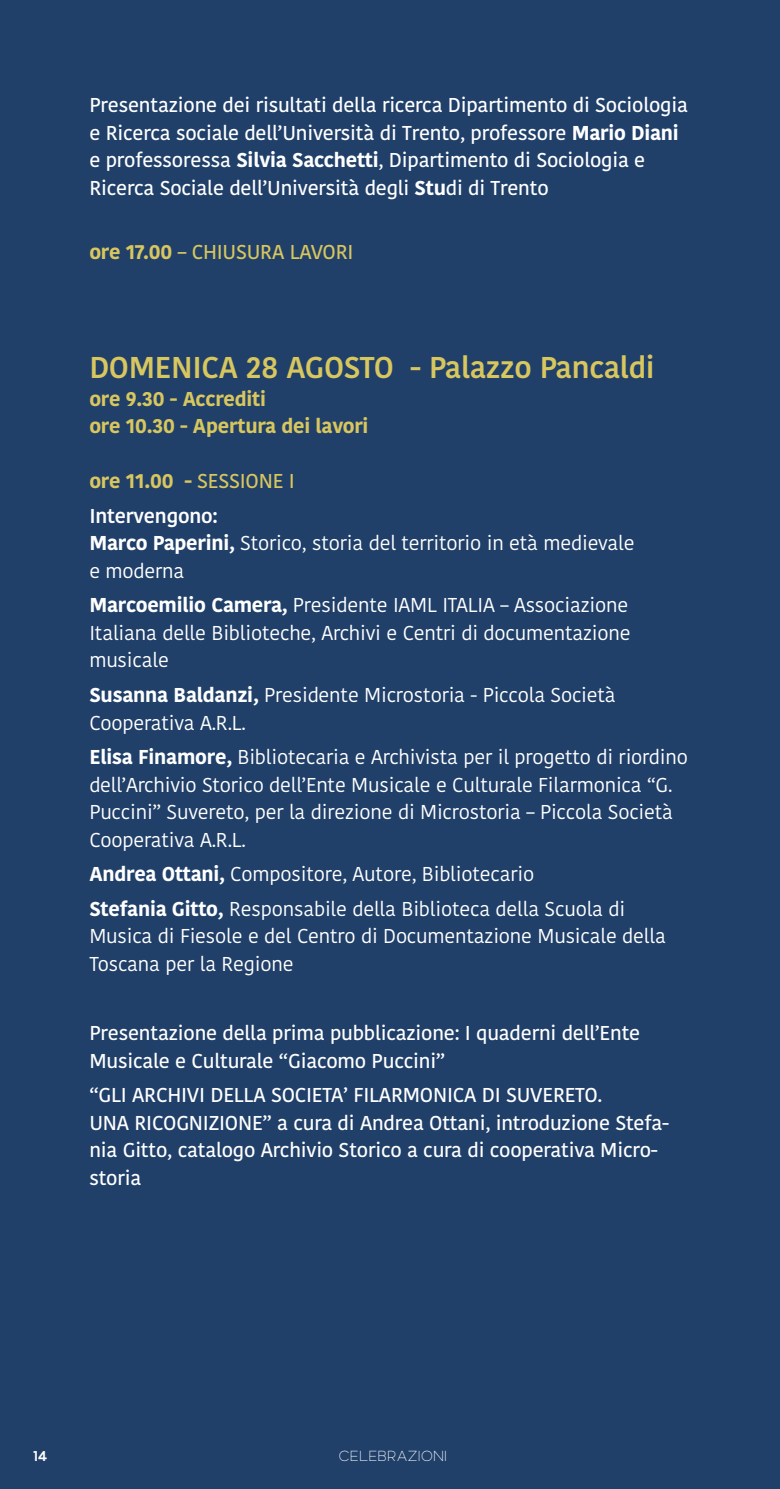
<style>
.page{position:relative;width:780px;height:1489px;background:#fff}
.page>*{position:absolute;margin:0;border:0;box-sizing:border-box;transform-origin:0 0}
.bio{font:600 30px "Kohinoor Bangla";letter-spacing:-.01em;color:#d8c65e}
.bio-2{font:20px/27.5px "Kohinoor Bangla";letter-spacing:-.01em;color:#fff}
.bio-3{font:500 20px/27.5px "Kohinoor Bangla";letter-spacing:-.01em;color:#fff}
.bio-4{font:700 20px "Kohinoor Bangla";letter-spacing:-.01em;color:#d8c65e}
.bio-5{font:500 20px "Kohinoor Bangla";letter-spacing:-.01em;color:#d8c65e}
.bio-6{font:600 20px "Kohinoor Bangla";letter-spacing:-.01em;color:#fff}
.t1{font:300 15px "Polly";color:#fff}
.t2{font:700 15px "Polly";color:#fff}
.s1{font-weight:700}
.s2{font-weight:500}
</style>
<div class="page">
<div style="left:0;top:0;width:780px;height:1488px;background:#20406a"></div>
<p class="bio-3" style="left:89px;top:91px;width:600px">Presentazione dei risultati della ricerca Dipartimento di Sociologia e Ricerca sociale dell’Università di Trento, professore <span class="s1">Mario Diani </span>e professoressa <span class="s1">Silvia Sacchetti</span>, Dipartimento di Sociologia e Ricerca Sociale dell’Università degli <span class="s1">Stu</span>di di Trento</p>
<p class="bio-5" style="left:89px;top:236px;width:265px"><span class="s1">ore 17.00</span> – CHIUSURA LAVORI</p>
<p class="bio" style="left:89px;top:342px;width:567px">DOMENICA 28 AGOSTO - Palazzo Pancaldi</p>
<p class="bio-4" style="left:89px;top:381px;width:178px">ore 9.30 - Accrediti</p>
<p class="bio-4" style="left:89px;top:408px;width:280px">ore 10.30 - Apertura dei lavori</p>
<p class="bio-4" style="left:89px;top:463px;width:207px">ore 11.00 - <span class="s2">SESSIONE I</span></p>
<p class="bio-6" style="left:89px;top:499px;width:130px">Intervengono:</p>
<p class="bio-2" style="left:89px;top:529px;width:546px"><span class="s1">Marco Paperini,</span> Storico, storia del territorio in età medievale e moderna</p>
<p class="bio-2" style="left:89px;top:591px;width:542px;text-align:justify"><span class="s1">Marcoemilio Camera,</span> Presidente IAML ITALIA – Associazione Italiana delle Biblioteche, Archivi e Centri di documentazione musicale</p>
<p class="bio-2" style="left:89px;top:680px;width:528px"><span class="s1">Susanna Baldanzi,</span> Presidente Microstoria - Piccola Società<br>Cooperativa A.R.L.</p>
<p class="bio-2" style="left:89px;top:743px;width:600px"><span class="s1">Elisa Finamore,</span> Bibliotecaria e Archivista per il progetto di riordino dell’Archivio Storico dell’Ente Musicale e Culturale Filarmonica “G.<br>Puccini” Suvereto, per la direzione di Microstoria – Piccola Società Cooperativa A.R.L.</p>
<p class="bio-2" style="left:89px;top:860px;width:446px"><span class="s1">Andrea Ottani,</span> Compositore, Autore, Bibliotecario</p>
<p class="bio-2" style="left:89px;top:894px;width:578px"><span class="s1">Stefania Gitto,</span> Responsabile della Biblioteca della Scuola di<br>Musica di Fiesole e del Centro di Documentazione Musicale della<br>Toscana per la Regione</p>
<p class="bio-3" style="left:89px;top:1018px;width:552px">Presentazione della prima pubblicazione: I quaderni dell’Ente<br>Musicale e Culturale “Giacomo Puccini”</p>
<p class="bio-3" style="left:89px;top:1080px;width:581px">“GLI ARCHIVI DELLA SOCIETA’ FILARMONICA DI SUVERETO.<br>UNA RICOGNIZIONE” a cura di Andrea Ottani, introduzione Stefa&shy;nia Gitto, catalogo Archivio Storico a cura di cooperativa Micro&shy;storia</p>
<p class="t2" style="left:33px;top:1445px;width:17px">14</p>
<p class="t1" style="left:338px;top:1446px;width:110px">CELEBRAZIONI</p>
</div>
